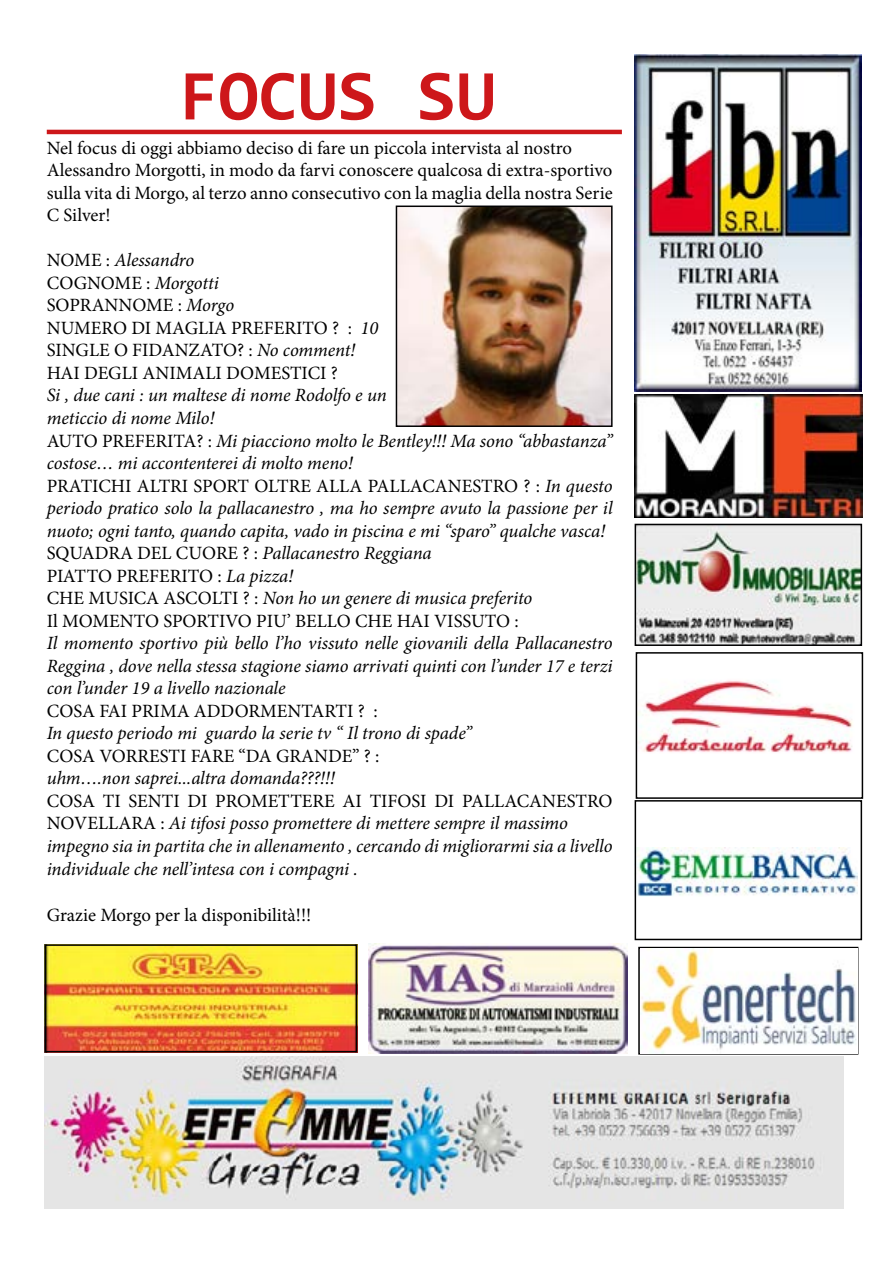
<style>
.page{position:relative;width:893px;height:1263px;background:#fff}
.page>*{position:absolute;margin:0;border:0;box-sizing:border-box;transform-origin:0 0}
.t1{font:700 72px "Code New Roman";color:#cd171a}
.t2{font:italic 18.75px/22.5px "Minion Pro";letter-spacing:-.005em;color:#000}
.t3{font:18.75px/22.5px "Minion Pro";color:#000}
.s1{font-style:italic}
.s2{font-style:normal}
</style>
<div class="page">
<img style="left:635px;top:54px;width:226px;height:337px">
<hr style="left:47px;top:130px;width:575px;height:4px;background:#cd171a">
<img style="left:45px;top:1057px;width:798px;height:152px">
<img style="left:368px;top:944px;width:259px;height:109px">
<img style="left:48px;top:947px;width:306px;height:102px">
<img style="left:639px;top:680px;width:214px;height:73px">
<div style="left:636px;top:652px;width:227px;height:147px;border:2px solid #000"></div>
<div style="left:638px;top:947px;width:220px;height:107px;border:2px solid #000"></div>
<img style="left:641px;top:948px;width:217px;height:105px">
<div style="left:45px;top:944px;width:312px;height:108px;border:2px solid #020203"></div>
<img style="left:638px;top:527px;width:221px;height:116px">
<div style="left:635px;top:524px;width:227px;height:122px;border:2px solid #020203"></div>
<img style="left:635px;top:394px;width:227px;height:123px">
<img style="left:638px;top:847px;width:220px;height:49px">
<div style="left:635px;top:800px;width:227px;height:140px;border:2px solid #000"></div>
<img style="left:399px;top:209px;width:211px;height:215px">
<div style="left:396px;top:206px;width:217px;height:221px;border:2px solid #020203"></div>
<h1 class="t1" style="left:179px;top:50px;width:318px">FOCUS SU</h1>
<p class="t3" style="left:47px;top:137px;width:567px">Nel focus di oggi abbiamo deciso di fare un piccola intervista al nostro Alessandro Morgotti, in modo da farvi conoscere qualcosa di extra-sportivo sulla vita di Morgo, al terzo anno consecutivo con la maglia della nostra Serie C Silver!</p>
<p class="t3" style="left:47px;top:249px;width:333px">NOME : <span class="s1">Alessandro<br></span>COGNOME : <span class="s1">Morgotti<br></span>SOPRANNOME : <span class="s1">Morgo<br></span>NUMERO DI MAGLIA PREFERITO ? : <span class="s1">10<br></span>SINGLE O FIDANZATO? : <span class="s1">No comment!<br></span>HAI DEGLI ANIMALI DOMESTICI ?</p>
<p class="t2" style="left:47px;top:384px;width:567px">Si , due cani : un maltese di nome Rodolfo e un<br>meticcio di nome Milo!<br><span class="s2">AUTO PREFERITA? :</span> Mi piacciono molto le Bentley!!! Ma sono “abbastanza” costose… mi accontenterei di molto meno!<br><span class="s2">PRATICHI ALTRI SPORT OLTRE ALLA PALLACANESTRO ? :</span> In questo periodo pratico solo la pallacanestro , ma ho sempre avuto la passione per il nuoto; ogni tanto, quando capita, vado in piscina e mi “sparo” qualche vasca!<br><span class="s2">SQUADRA DEL CUORE ? :</span> Pallacanestro Reggiana<br><span class="s2">PIATTO PREFERITO :</span> La pizza!<br><span class="s2">CHE MUSICA ASCOLTI ? :</span> Non ho un genere di musica preferito<br><span class="s2">Il MOMENTO SPORTIVO PIU’ BELLO CHE HAI VISSUTO :</span></p>
<p class="t2" style="left:47px;top:632px;width:567px;text-align:justify">Il momento sportivo più bello l’ho vissuto nelle giovanili della Pallacanestro Reggina , dove nella stessa stagione siamo arrivati quinti con l’under 17 e terzi con l’under 19 a livello nazionale</p>
<p class="t3" style="left:47px;top:699px;width:332px">COSA FAI PRIMA ADDORMENTARTI ? :</p>
<p class="t2" style="left:47px;top:722px;width:427px">In questo periodo mi guardo la serie tv “ Il trono di spade”</p>
<p class="t3" style="left:47px;top:744px;width:334px">COSA VORRESTI FARE “DA GRANDE” ? :</p>
<p class="t2" style="left:47px;top:767px;width:290px">uhm….non saprei...altra domanda???!!!</p>
<p class="t2" style="left:47px;top:789px;width:567px"><span class="s2">COSA TI SENTI DI PROMETTERE AI TIFOSI DI PALLACANESTRO NOVELLARA :</span> Ai tifosi posso promettere di mettere sempre il massimo impegno sia in partita che in allenamento , cercando di migliorarmi sia a livello individuale che nell’intesa con i compagni .</p>
<p class="t3" style="left:47px;top:904px;width:266px">Grazie Morgo per la disponibilità!!!</p>
</div>
